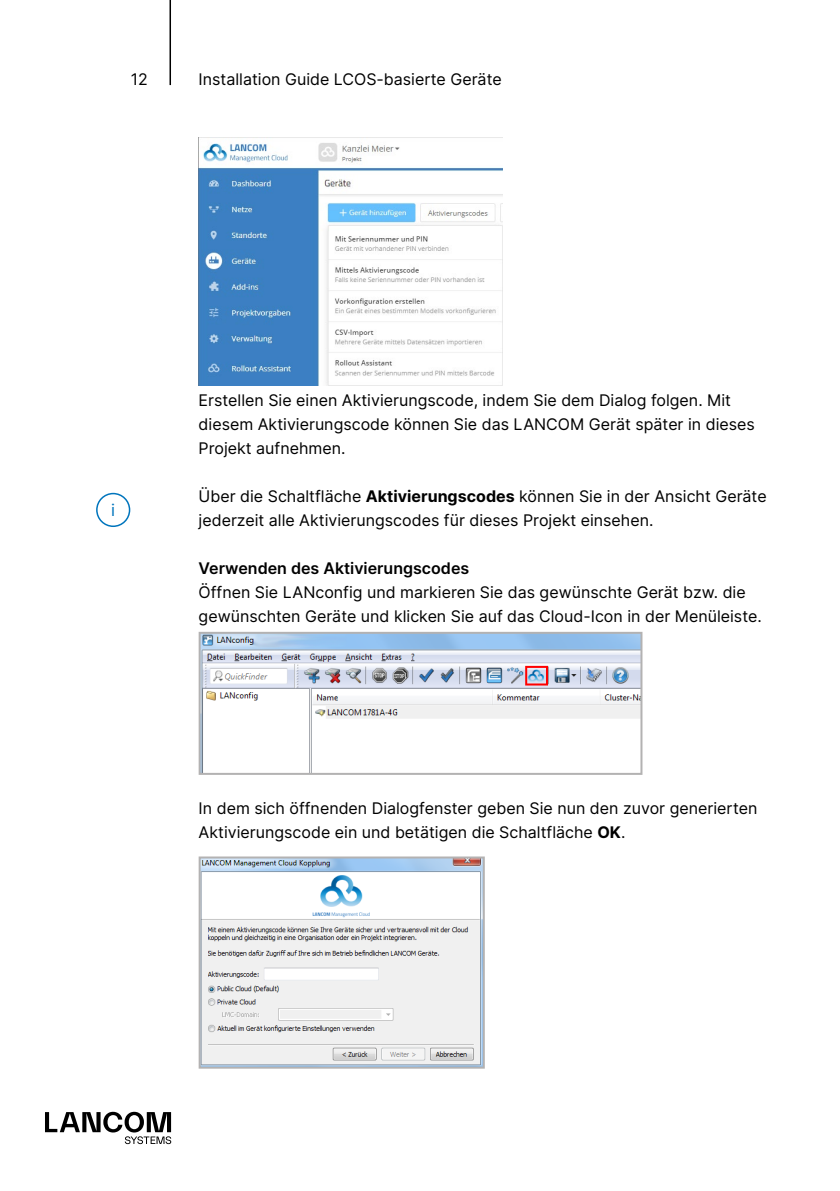
<style>
.page{position:relative;width:840px;height:1191px;background:#fff}
.page>*{position:absolute;margin:0;border:0;box-sizing:border-box;transform-origin:0 0}
.t1{font:16.6px "Inter";color:#0075bd}
.t2{font:16px/24px "Inter";color:#000}
.t3{font:600 16px "Inter";color:#000}
.s1{font-weight:700}
</style>
<div class="page">
<hr style="left:169px;top:0;width:2px;height:85px;background:#000">
<svg style="left:45px;top:1111px;width:126px;height:33px"></svg>
<img style="left:198px;top:137px;width:304px;height:248px">
<img style="left:201px;top:635px;width:438px;height:137px">
<div style="left:198px;top:632px;width:444px;height:143px;border:2px solid #b3b2b2"></div>
<img style="left:201px;top:859px;width:280px;height:206px">
<div style="left:198px;top:856px;width:286px;height:212px;border:2px solid #b3b2b2"></div>
<div style="left:96px;top:493px;width:34px;height:34px;border:2px solid #0075bd;border-radius:50%"></div>
<p class="t2" style="left:131px;top:67px;width:18px">12</p>
<p class="t2" style="left:198px;top:67px;width:304px">Installation Guide LCOS-basierte Geräte</p>
<p class="t1" style="left:111px;top:498px;width:5px">i</p>
<p class="t2" style="left:198px;top:388px;width:557px">Erstellen Sie einen Aktivierungscode, indem Sie dem Dialog folgen. Mit diesem Aktivierungscode können Sie das LANCOM Gerät später in dieses<br>Projekt aufnehmen.</p>
<p class="t2" style="left:198px;top:484px;width:569px">Über die Schaltfläche <span class="s1">Aktivierungscodes</span> können Sie in der Ansicht Geräte jederzeit alle Aktivierungscodes für dieses Projekt einsehen.</p>
<p class="t3" style="left:198px;top:556px;width:272px">Verwenden des Aktivierungscodes</p>
<p class="t2" style="left:198px;top:580px;width:564px">Öffnen Sie LANconfig und markieren Sie das gewünschte Gerät bzw. die gewünschten Geräte und klicken Sie auf das Cloud-Icon in der Menüleiste.</p>
<p class="t2" style="left:198px;top:796px;width:560px">In dem sich öffnenden Dialogfenster geben Sie nun den zuvor generierten<br>Aktivierungscode ein und betätigen die Schaltfläche <span class="s1">OK</span>.</p>
</div>
